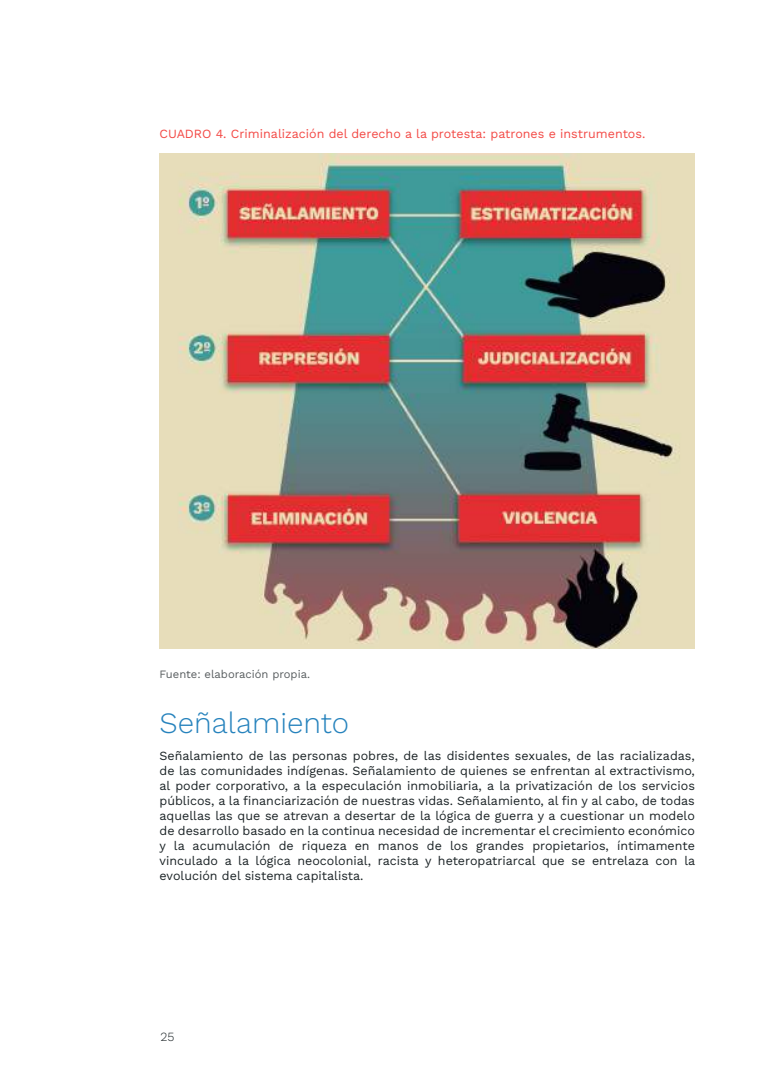
<style>
.page{position:relative;width:780px;height:1088px;background:#fff}
.page>*{position:absolute;margin:0;border:0;box-sizing:border-box;transform-origin:0 0}
.t1{font:300 29.5px "Work Sans";color:#2783bd}
.t2{font:12.5px/15px "Work Sans";color:#1b2326;text-align:justify}
.t3{font:12.5px "Work Sans";color:#f34945}
.t4{font:300 12.5px "Work Sans";color:#1b2326}
.t5{font:11.25px "Work Sans";color:#585d5f}
</style>
<div class="page">
<img style="left:159px;top:153px;width:535px;height:495px">
<p class="t3" style="left:159px;top:124px;width:487px">CUADRO 4. Criminalización del derecho a la protesta: patrones e instrumentos.</p>
<p class="t5" style="left:159px;top:665px;width:152px">Fuente: elaboración propia.</p>
<h1 class="t1" style="left:159px;top:700px;width:191px">Señalamiento</h1>
<p class="t2" style="left:159px;top:748px;width:537px">Señalamiento de las personas pobres, de las disidentes sexuales, de las racializadas, de las comunidades indígenas. Señalamiento de quienes se enfrentan al extractivismo, al poder corporativo, a la especulación inmobiliaria, a la privatización de los servicios públicos, a la financiarización de nuestras vidas. Señalamiento, al fin y al cabo, de todas aquellas las que se atrevan a desertar de la lógica de guerra y a cuestionar un modelo de desarrollo basado en la continua necesidad de incrementar el crecimiento económico y la acumulación de riqueza en manos de los grandes propietarios, íntimamente vinculado a la lógica neocolonial, racista y heteropatriarcal que se entrelaza con la evolución del sistema capitalista.</p>
<p class="t4" style="left:160px;top:1027px;width:15px">25</p>
</div>
